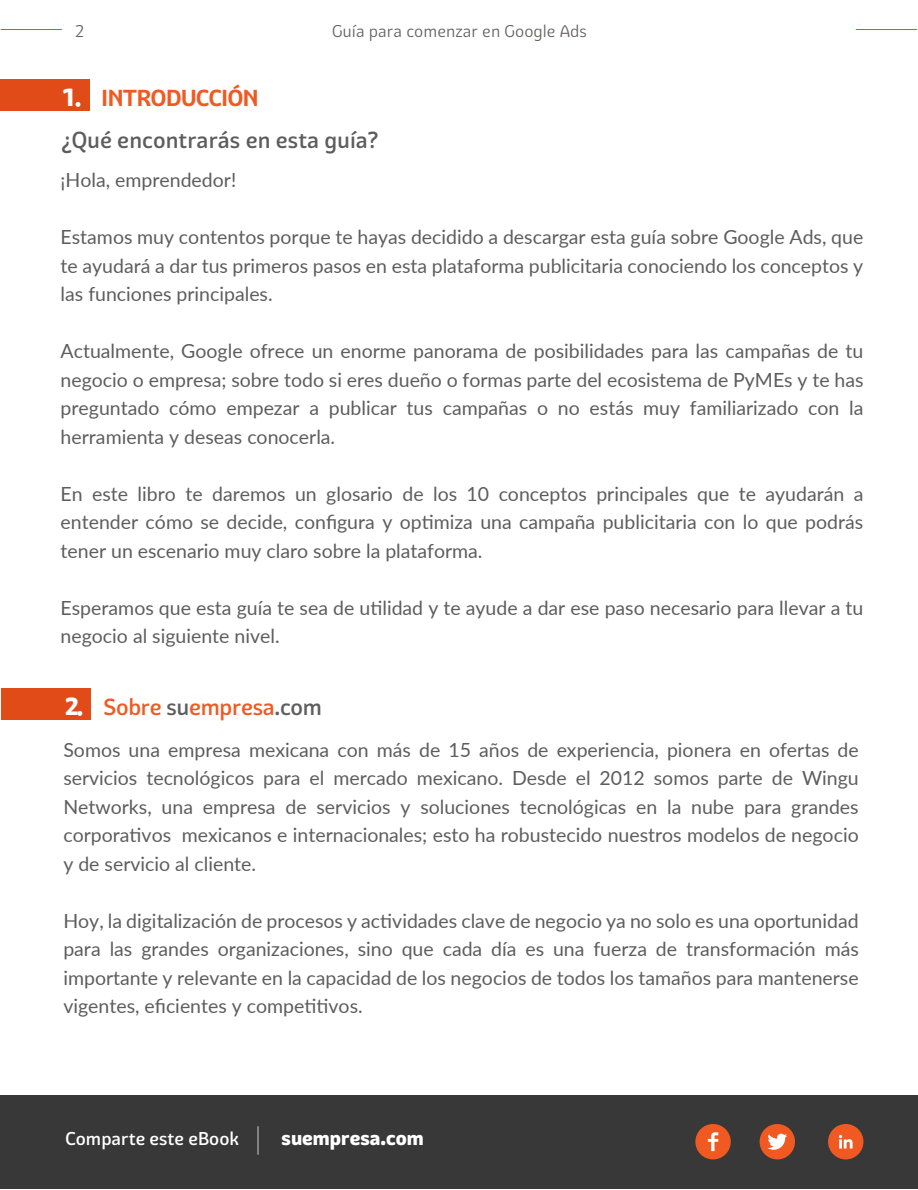
<style>
.page{position:relative;width:918px;height:1190px;background:#fff}
.page>*{position:absolute;margin:0;border:0;box-sizing:border-box;transform-origin:0 0}
.t1{font:500 22.5px "Graviola";color:#5d5d5d}
.t2{font:500 22.5px "Graviola";letter-spacing:-.015em;color:#f05a22}
.t3{font:700 22.5px "Graviola";letter-spacing:-.015em;color:#f05a22}
.t4{font:19.5px/28.5px "Lato";color:#5d5d5d;text-align:justify}
.t5{font:800 19.5px "Graviola";color:#fff}
.t6{font:500 18px "Graviola";color:#fff}
.t7{font:16.5px "Graviola";color:#64605f}
.s1{font-weight:800;font-size:24px;color:#fff}
.s2{color:#5e5e5e}
</style>
<div class="page">
<hr style="left:1px;top:29px;width:61px;height:1px;background:#e94e0f">
<hr style="left:856px;top:29px;width:61px;height:1px;background:#e94e0f">
<div style="left:2px;top:688px;width:89px;height:32px;background:#e14b17"></div>
<svg style="left:77px;top:711px;width:5px;height:5px"></svg>
<div style="left:0;top:80px;width:89px;height:31px;background:#e14b17"></div>
<svg style="left:76px;top:102px;width:4px;height:5px"></svg>
<div style="left:0;top:1095px;width:918px;height:93px;background:#383838"></div>
<div style="left:760px;top:1124px;width:35px;height:35px;background:#f05a22;border-radius:50%"></div>
<svg style="left:767px;top:1133px;width:20px;height:16px"></svg>
<div style="left:828px;top:1124px;width:35px;height:35px;background:#f05a22;border-radius:50%"></div>
<svg style="left:839px;top:1134px;width:14px;height:14px"></svg>
<div style="left:695px;top:1124px;width:36px;height:35px;background:#f05a22;border-radius:50%"></div>
<svg style="left:708px;top:1132px;width:10px;height:19px"></svg>
<hr style="left:257px;top:1126px;width:2px;height:28px;background:#fff">
<p class="t7" style="left:75px;top:21px;width:11px">2</p>
<p class="t7" style="left:332px;top:21px;width:257px">Guía para comenzar en Google Ads</p>
<p class="t3" style="left:63px;top:84px;width:197px"><span class="s1">1</span> INTRODUCCIÓN</p>
<p class="t1" style="left:62px;top:126px;width:318px">¿Qué encontrarás en esta guía?</p>
<p class="t4" style="left:61px;top:165px;width:177px">¡Hola, emprendedor!</p>
<p class="t4" style="left:61px;top:222px;width:804px">Estamos muy contentos porque te hayas decidido a descargar esta guía sobre Google Ads, que te ayudará a dar tus primeros pasos en esta plataforma publicitaria conociendo los conceptos y las funciones principales.</p>
<p class="t4" style="left:61px;top:336px;width:804px">Actualmente, Google ofrece un enorme panorama de posibilidades para las campañas de tu negocio o empresa; sobre todo si eres dueño o formas parte del ecosistema de PyMEs y te has preguntado cómo empezar a publicar tus campañas o no estás muy familiarizado con la herramienta y deseas conocerla.</p>
<p class="t4" style="left:61px;top:478px;width:804px">En este libro te daremos un glosario de los 10 conceptos principales que te ayudarán a entender cómo se decide, configura y optimiza una campaña publicitaria con lo que podrás tener un escenario muy claro sobre la plataforma.</p>
<p class="t4" style="left:61px;top:592px;width:804px">Esperamos que esta guía te sea de utilidad y te ayude a dar ese paso necesario para llevar a tu negocio al siguiente nivel.</p>
<p class="t2" style="left:65px;top:693px;width:259px"><span class="s1">2</span> Sobre <span class="s2">su</span>empresa<span class="s2">.com</span></p>
<p class="t4" style="left:63px;top:734px;width:797px">Somos una empresa mexicana con más de 15 años de experiencia, pionera en ofertas de servicios tecnológicos para el mercado mexicano. Desde el 2012 somos parte de Wingu Networks, una empresa de servicios y soluciones tecnológicas en la nube para grandes corporativos mexicanos e internacionales; esto ha robustecido nuestros modelos de negocio y de servicio al cliente.</p>
<p class="t4" style="left:63px;top:905px;width:797px">Hoy, la digitalización de procesos y actividades clave de negocio ya no solo es una oportunidad para las grandes organizaciones, sino que cada día es una fuerza de transformación más importante y relevante en la capacidad de los negocios de todos los tamaños para mantenerse vigentes, eficientes y competitivos.</p>
<p class="t6" style="left:66px;top:1128px;width:175px">Comparte este eBook</p>
<p class="t5" style="left:282px;top:1126px;width:144px">suempresa.com</p>
</div>
